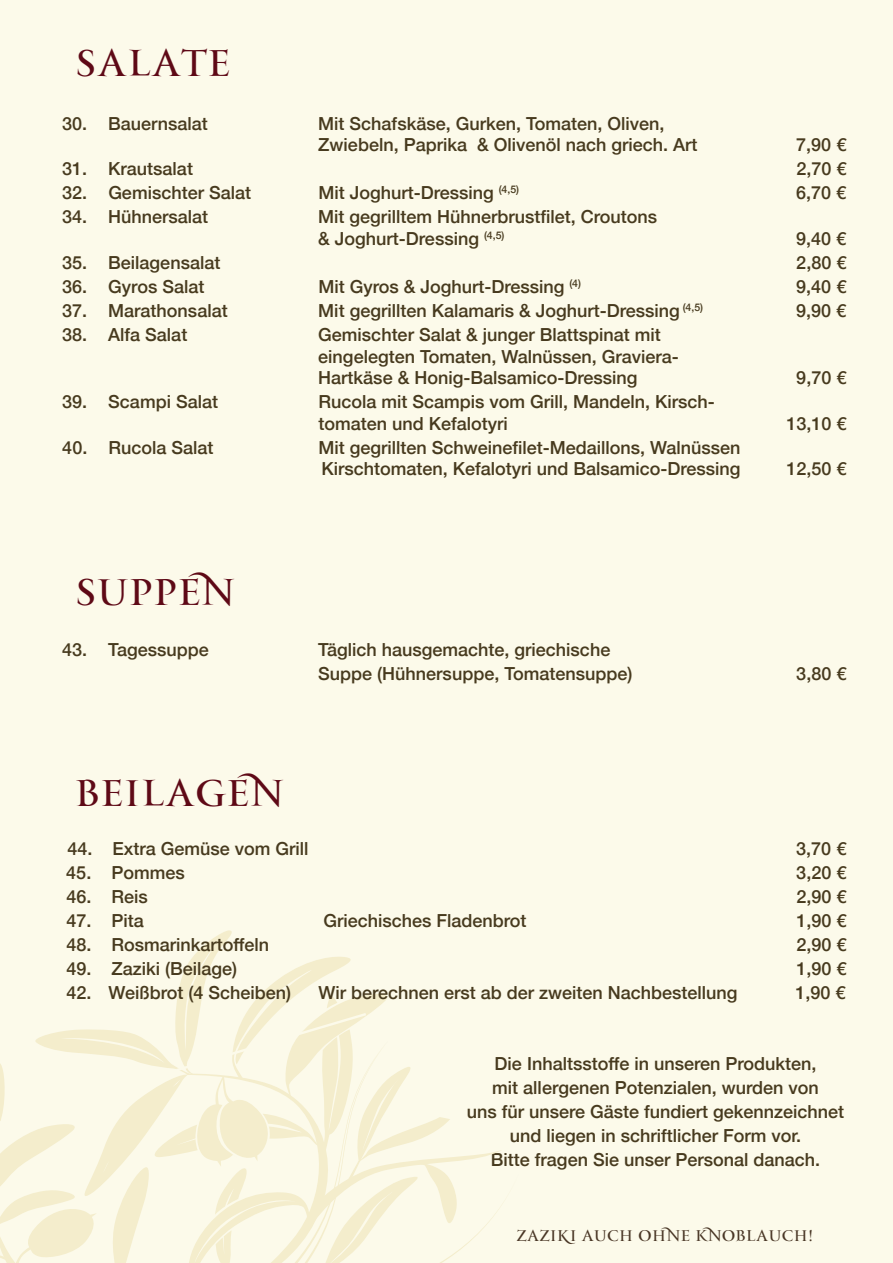
<style>
.page{position:relative;width:893px;height:1263px;background:#fcfaea}
.page>*{position:absolute;margin:0;border:0;box-sizing:border-box;transform-origin:0 0}
.t1{font:36px "PF Monumenta Pro";color:#5e0916}
.t2{font:500 18px/21.6px "Helvetica Neue";color:#473a1e}
.t3{font:15px "PF Monumenta Pro";color:#493625}
</style>
<div class="page">
<svg style="left:0;top:864px;width:519px;height:399px;background:#faf7e4"></svg>
<h1 class="t1" style="left:75px;top:41px;width:157px">SALATE</h1>
<p class="t2" style="left:62px;top:111px;width:147px">30. Bauernsalat</p>
<p class="t2" style="left:318px;top:111px;width:381px">Mit Schafskäse, Gurken, Tomaten, Oliven,<br>Zwiebeln, Paprika &amp; Olivenöl nach griech. Art</p>
<p class="t2" style="left:796px;top:133px;width:52px">7,90 €</p>
<p class="t2" style="left:62px;top:157px;width:132px">31. Krautsalat</p>
<p class="t2" style="left:796px;top:157px;width:52px">2,70 €</p>
<p class="t2" style="left:62px;top:181px;width:190px">32. Gemischter Salat</p>
<p class="t2" style="left:318px;top:181px;width:202px">Mit Joghurt-Dressing <sup>(4,5)</sup></p>
<p class="t2" style="left:796px;top:181px;width:52px">6,70 €</p>
<p class="t2" style="left:62px;top:205px;width:148px">34. Hühnersalat</p>
<p class="t2" style="left:318px;top:205px;width:340px">Mit gegrilltem Hühnerbrustfilet, Croutons &amp; Joghurt-Dressing <sup>(4,5)</sup></p>
<p class="t2" style="left:796px;top:226px;width:52px">9,40 €</p>
<p class="t2" style="left:62px;top:250px;width:160px">35. Beilagensalat</p>
<p class="t2" style="left:796px;top:250px;width:52px">2,80 €</p>
<p class="t2" style="left:62px;top:274px;width:144px">36. Gyros Salat</p>
<p class="t2" style="left:318px;top:274px;width:264px">Mit Gyros &amp; Joghurt-Dressing <sup>(4)</sup></p>
<p class="t2" style="left:796px;top:274px;width:52px">9,40 €</p>
<p class="t2" style="left:62px;top:298px;width:167px">37. Marathonsalat</p>
<p class="t2" style="left:318px;top:298px;width:386px">Mit gegrillten Kalamaris &amp; Joghurt-Dressing <sup>(4,5)</sup></p>
<p class="t2" style="left:796px;top:298px;width:52px">9,90 €</p>
<p class="t2" style="left:62px;top:322px;width:127px">38. Alfa Salat</p>
<p class="t2" style="left:318px;top:322px;width:362px">Gemischter Salat &amp; junger Blattspinat mit eingelegten Tomaten, Walnüssen, Graviera-<br>Hartkäse &amp; Honig-Balsamico-Dressing</p>
<p class="t2" style="left:796px;top:366px;width:52px">9,70 €</p>
<p class="t2" style="left:62px;top:390px;width:157px">39. Scampi Salat</p>
<p class="t2" style="left:318px;top:390px;width:398px">Rucola mit Scampis vom Grill, Mandeln, Kirsch&shy;tomaten und Kefalotyri</p>
<p class="t2" style="left:62px;top:435px;width:153px">40. Rucola Salat</p>
<p class="t2" style="left:318px;top:435px;width:424px">Mit gegrillten Schweinefilet-Medaillons, Walnüssen<br>Kirschtomaten, Kefalotyri und Balsamico-Dressing</p>
<h1 class="t1" style="left:75px;top:570px;width:161px">SUPPEN</h1>
<p class="t2" style="left:62px;top:637px;width:148px">43. Tagessuppe</p>
<p class="t2" style="left:318px;top:636px;width:316px;line-height:24px">Täglich hausgemachte, griechische<br>Suppe (Hühnersuppe, Tomatensuppe)</p>
<p class="t2" style="left:786px;top:411px;width:62px">13,10 €</p>
<p class="t2" style="left:786px;top:457px;width:62px">12,50 €</p>
<p class="t2" style="left:796px;top:661px;width:52px">3,80 €</p>
<h1 class="t1" style="left:75px;top:771px;width:210px">BEILAGEN</h1>
<p class="t2" style="left:67px;top:836px;width:243px">44. Extra Gemüse vom Grill</p>
<p class="t2" style="left:796px;top:836px;width:52px">3,70 €</p>
<p class="t2" style="left:66px;top:860px;width:120px">45. Pommes</p>
<p class="t2" style="left:796px;top:860px;width:52px">3,20 €</p>
<p class="t2" style="left:66px;top:884px;width:83px">46. Reis</p>
<p class="t2" style="left:796px;top:884px;width:52px">2,90 €</p>
<p class="t2" style="left:66px;top:908px;width:79px">47. Pita</p>
<p class="t2" style="left:323px;top:908px;width:205px">Griechisches Fladenbrot</p>
<p class="t2" style="left:796px;top:908px;width:52px">1,90 €</p>
<p class="t2" style="left:66px;top:932px;width:204px">48. Rosmarinkartoffeln</p>
<p class="t2" style="left:796px;top:932px;width:52px">2,90 €</p>
<p class="t2" style="left:66px;top:956px;width:172px">49. Zaziki (Beilage)</p>
<p class="t2" style="left:796px;top:956px;width:52px">1,90 €</p>
<p class="t2" style="left:66px;top:980px;width:226px">42. Weißbrot (4 Scheiben)</p>
<p class="t2" style="left:318px;top:980px;width:421px">Wir berechnen erst ab der zweiten Nachbestellung</p>
<p class="t2" style="left:795px;top:980px;width:52px">1,90 €</p>
<p class="t2" style="left:467px;top:1050px;width:379px;line-height:24px;text-align:center">Die Inhaltsstoffe in unseren Produkten,<br>mit allergenen Potenzialen, wurden von<br>uns für unsere Gäste fundiert gekennzeichnet und liegen in schriftlicher Form vor.<br>Bitte fragen Sie unser Personal danach.</p>
<p class="t3" style="left:516px;top:1226px;width:298px">ZAZIKI AUCH OHNE KNOBLAUCH!</p>
</div>
